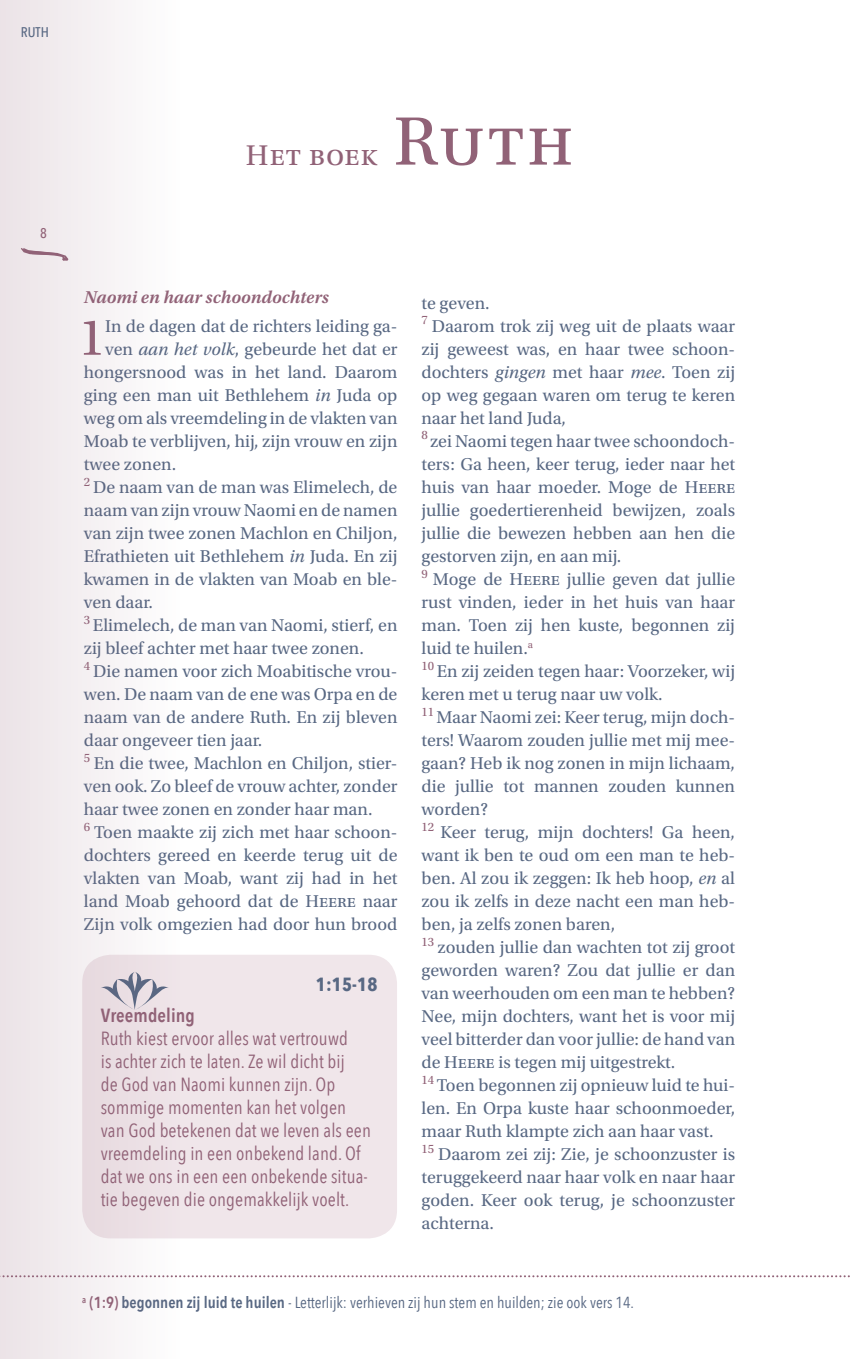
<style>
.page{position:relative;width:851px;height:1359px;background:#fff}
.page>*{position:absolute;margin:0;border:0;box-sizing:border-box;transform-origin:0 0}
.t1{font:72px "Utopia Std";color:#916277}
.t2{font:53.2px "Utopia Std";color:#916277}
.t3{font:30px "Utopia Std";letter-spacing:.03em;color:#916277}
.t4{font:19px/23px "Avenir Next Condensed";letter-spacing:.005em;color:#916277}
.t5{font:600 19px "Avenir Next Condensed";letter-spacing:.005em;color:#916277}
.t6{font:700 19px "Avenir Next Condensed";color:#586883}
.t7{font:18px/23px "Utopia Std";color:#586883}
.t8{font:italic 600 18px "Utopia Std";color:#916277}
.t9{font:16px "Avenir Next Condensed";color:#586883}
.t10{font:500 14px "Avenir Next Condensed";color:#586883}
.t11{font:500 14px "Avenir Next Condensed";color:#916277}
.s1{font-style:italic}
.s2{font-weight:600;color:#916277}
.s3{font-weight:600}
</style>
<div class="page">
<svg style="left:180px;top:1275px;width:670px;height:1px"></svg>
<div style="left:82px;top:954px;width:315px;height:284px;background:#f0e6ea;border-radius:28px"></div>
<svg style="left:0;top:0;width:180px;height:1358px;fill:#f3eef0"></svg>
<svg style="left:21px;top:248px;width:47px;height:13px"></svg>
<p class="t10" style="left:21px;top:24px;width:29px">RUTH</p>
<p class="t11" style="left:40px;top:224px;width:8px">8</p>
<h3 class="t3" style="left:246px;top:139px;width:133px">Het boek</h3>
<h1 class="t1" style="left:393px;top:102px;width:181px">Ruth</h1>
<p class="t8" style="left:84px;top:287px;width:246px">Naomi en haar schoondochters</p>
<h2 class="t2" style="left:79px;top:309px;width:28px">1</h2>
<p class="t7" style="left:105px;top:314px;width:293px">In de dagen dat de richters leiding ga-</p>
<p class="t7" style="left:105px;top:337px;width:293px">ven <span class="s1">aan het volk</span>, gebeurde het dat er</p>
<p class="t7" style="left:84px;top:360px;width:315px">hongersnood was in het land. Daarom</p>
<p class="t7" style="left:84px;top:383px;width:315px">ging een man uit Bethlehem <span class="s1">in</span> Juda op</p>
<p class="t7" style="left:84px;top:406px;width:315px">weg om als vreemdeling in de vlakten van</p>
<p class="t7" style="left:84px;top:429px;width:315px">Moab te verblijven, hij, zijn vrouw en zijn</p>
<p class="t7" style="left:84px;top:453px;width:94px">twee zonen.</p>
<p class="t7" style="left:84px;top:475px;width:315px"><sup>2</sup> De naam van de man was Elimelech, de</p>
<p class="t7" style="left:84px;top:498px;width:315px">naam van zijn vrouw Naomi en de namen</p>
<p class="t7" style="left:84px;top:521px;width:315px">van zijn twee zonen Machlon en Chiljon,</p>
<p class="t7" style="left:84px;top:544px;width:315px">Efrathieten uit Bethlehem <span class="s1">in</span> Juda. En zij</p>
<p class="t7" style="left:84px;top:567px;width:315px">kwamen in de vlakten van Moab en ble-</p>
<p class="t7" style="left:84px;top:590px;width:71px">ven daar.</p>
<p class="t7" style="left:84px;top:613px;width:315px"><sup>3</sup> Elimelech, de man van Naomi, stierf, en</p>
<p class="t7" style="left:84px;top:636px;width:281px">zij bleef achter met haar twee zonen.</p>
<p class="t7" style="left:84px;top:659px;width:315px"><sup>4</sup> Die namen voor zich Moabitische vrou-</p>
<p class="t7" style="left:84px;top:682px;width:315px">wen. De naam van de ene was Orpa en de</p>
<p class="t7" style="left:84px;top:705px;width:315px">naam van de andere Ruth. En zij bleven</p>
<p class="t7" style="left:84px;top:728px;width:180px">daar ongeveer tien jaar.</p>
<p class="t7" style="left:84px;top:751px;width:315px"><sup>5</sup> En die twee, Machlon en Chiljon, stier-</p>
<p class="t7" style="left:84px;top:774px;width:315px">ven ook. Zo bleef de vrouw achter, zonder</p>
<p class="t7" style="left:84px;top:797px;width:290px">haar twee zonen en zonder haar man.</p>
<p class="t7" style="left:84px;top:820px;width:315px"><sup>6</sup> Toen maakte zij zich met haar schoon-</p>
<p class="t7" style="left:84px;top:843px;width:315px">dochters gereed en keerde terug uit de</p>
<p class="t7" style="left:84px;top:866px;width:315px">vlakten van Moab, want zij had in het</p>
<p class="t7" style="left:84px;top:889px;width:315px">land Moab gehoord dat de Heere naar</p>
<p class="t7" style="left:84px;top:912px;width:315px">Zijn volk omgezien had door hun brood</p>
<p class="t6" style="left:316px;top:972px;width:63px">1:15-18</p>
<p class="t5" style="left:101px;top:998px;width:96px">Vreemdeling</p>
<p class="t4" style="left:101px;top:1025px;width:272px">Ruth kiest ervoor alles wat vertrouwd<br>is achter zich te laten. Ze wil dicht bij<br>de God van Naomi kunnen zijn. Op sommige momenten kan het volgen van God betekenen dat we leven als een vreemdeling in een onbekend land. Of dat we ons in een een onbekende situa&shy;tie begeven die ongemakkelijk voelt.</p>
<p class="t7" style="left:421px;top:291px;width:315px">te geven.<br><sup>7</sup> Daarom trok zij weg uit de plaats waar zij geweest was, en haar twee schoon&shy;dochters <span class="s1">gingen</span> met haar <span class="s1">mee</span>. Toen zij op weg gegaan waren om terug te keren naar het land Juda,<br><sup>8</sup> zei Naomi tegen haar twee schoondoch&shy;ters: Ga heen, keer terug, ieder naar het huis van haar moeder. Moge de Heere jullie goedertierenheid bewijzen, zoals jullie die bewezen hebben aan hen die gestorven zijn, en aan mij.<br><sup>9</sup> Moge de Heere jullie geven dat jullie rust vinden, ieder in het huis van haar man. Toen zij hen kuste, begonnen zij luid te huilen.<sup>a<br></sup><sup>10</sup> En zij zeiden tegen haar: Voorzeker, wij keren met u terug naar uw volk.<br><sup>11</sup> Maar Naomi zei: Keer terug, mijn doch&shy;ters! Waarom zouden jullie met mij mee&shy;gaan? Heb ik nog zonen in mijn lichaam, die jullie tot mannen zouden kunnen worden?<br><sup>12</sup> Keer terug, mijn dochters! Ga heen, want ik ben te oud om een man te heb&shy;ben. Al zou ik zeggen: Ik heb hoop, <span class="s1">en</span> al zou ik zelfs in deze nacht een man heb&shy;ben, ja zelfs zonen baren,<br><sup>13</sup> zouden jullie dan wachten tot zij groot geworden waren? Zou dat jullie er dan van weerhouden om een man te hebben?<br>Nee, mijn dochters, want het is voor mij veel bitterder dan voor jullie: de hand van de Heere is tegen mij uitgestrekt.<br><sup>14</sup> Toen begonnen zij opnieuw luid te hui&shy;len. En Orpa kuste haar schoonmoeder, maar Ruth klampte zich aan haar vast.<br><sup>15</sup> Daarom zei zij: Zie, je schoonzuster is teruggekeerd naar haar volk en naar haar goden. Keer ook terug, je schoonzuster achterna.</p>
<p class="t9" style="left:82px;top:1288px;width:553px"><sup>a</sup> <span class="s2">(1:9)</span> <span class="s3">begonnen zij luid te huilen</span> - Letterlijk: verhieven zij hun stem en huilden; zie ook vers 14.</p>
</div>
